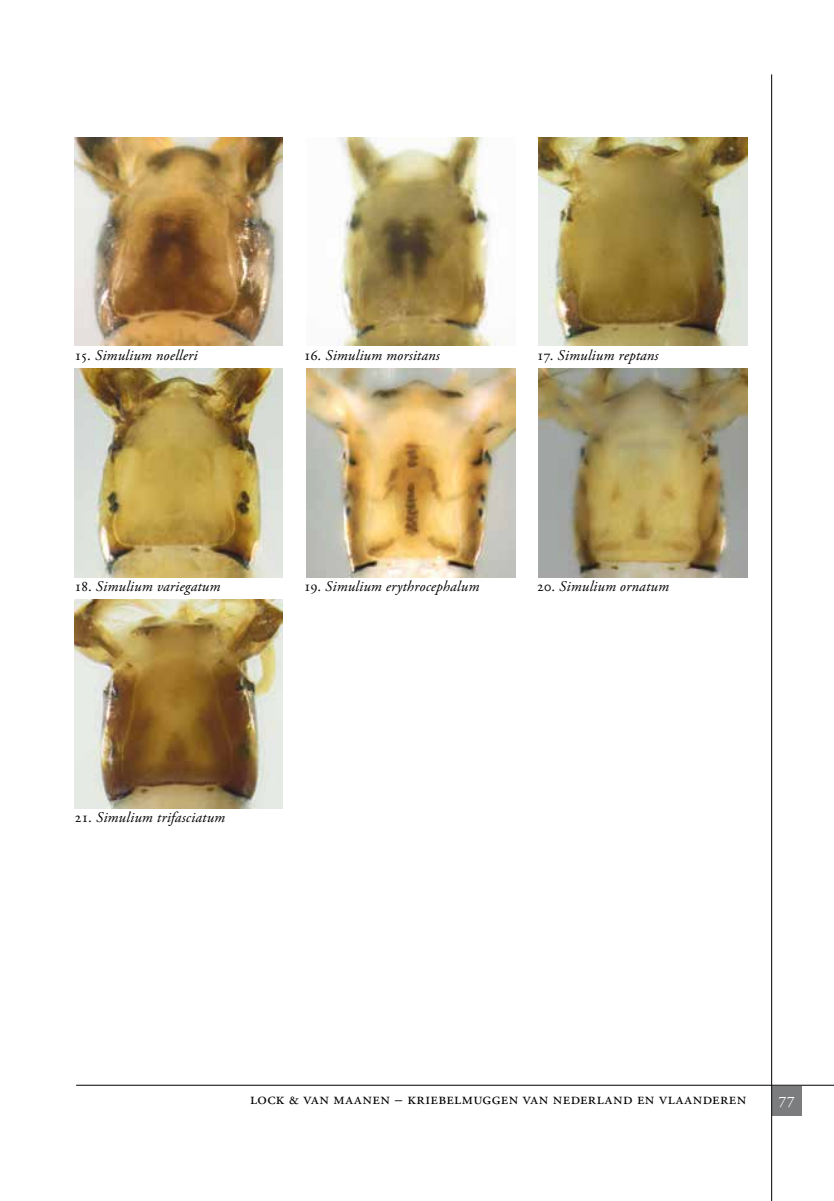
<style>
.page{position:relative;width:834px;height:1201px;background:#fff}
.page>*{position:absolute;margin:0;border:0;box-sizing:border-box;transform-origin:0 0}
.t1{font:16.62px "Adobe Garamond Pro";letter-spacing:.02em;color:#000}
.t2{font:16.62px "Adobe Garamond Pro";color:#fff}
.t3{font:italic 14.88px "Adobe Garamond Pro";letter-spacing:.015em;color:#000}
.s1{font-style:normal}
</style>
<div class="page">
<div style="left:771px;top:1085px;width:30px;height:30px;background:#7b7c7e"></div>
<hr style="left:771px;top:74px;width:1px;height:1126px;background:#000">
<hr style="left:76px;top:1084px;width:757px;height:1px;background:#000">
<img style="left:74px;top:137px;width:209px;height:209px">
<img style="left:330px;top:137px;width:166px;height:209px">
<img style="left:538px;top:137px;width:209px;height:209px">
<img style="left:74px;top:368px;width:209px;height:209px">
<img style="left:306px;top:368px;width:209px;height:209px">
<img style="left:538px;top:368px;width:209px;height:209px">
<img style="left:74px;top:599px;width:209px;height:209px">
<p class="t3" style="left:74px;top:346px;width:125px"><span class="s1">15.</span> Simulium noelleri</p>
<p class="t3" style="left:304px;top:346px;width:137px"><span class="s1">16.</span> Simulium morsitans</p>
<p class="t3" style="left:536px;top:346px;width:123px"><span class="s1">17.</span> Simulium reptans</p>
<p class="t3" style="left:74px;top:577px;width:147px"><span class="s1">18.</span> Simulium variegatum</p>
<p class="t3" style="left:304px;top:577px;width:177px"><span class="s1">19.</span> Simulium erythrocephalum</p>
<p class="t3" style="left:536px;top:577px;width:134px"><span class="s1">20.</span> Simulium ornatum</p>
<p class="t3" style="left:74px;top:808px;width:152px"><span class="s1">21.</span> Simulium trifasciatum</p>
<p class="t1" style="left:250px;top:1088px;width:497px">lock &amp; van maanen ‒ kriebelmuggen van nederland en vlaanderen</p>
<p class="t2" style="left:778px;top:1088px;width:18px">77</p>
</div>
